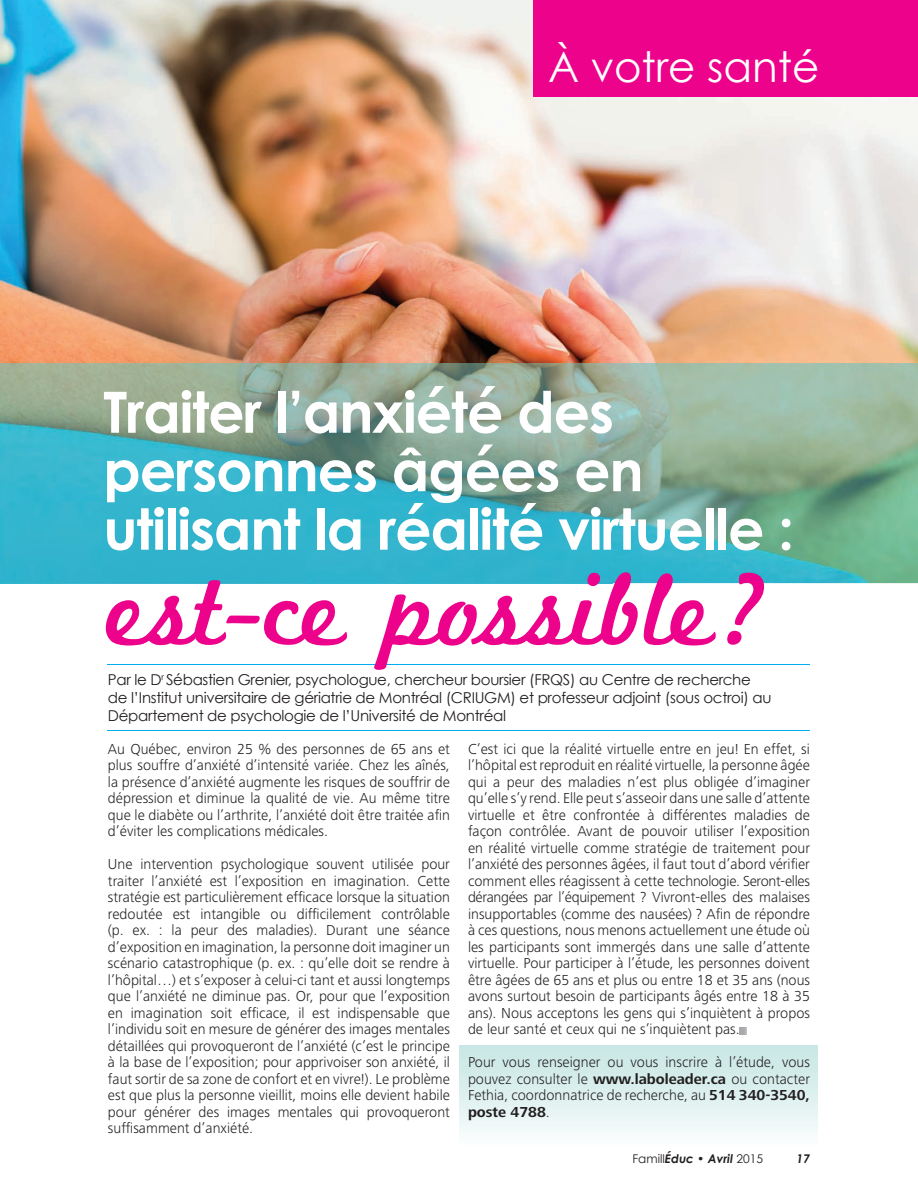
<style>
.page{position:relative;width:918px;height:1188px;background:#fff}
.page>*{position:absolute;margin:0;border:0;box-sizing:border-box;transform-origin:0 0}
.t1{font:108px "Marketing Script";color:#ed028c}
.t2{font:700 57px/58.5px "Century Gothic";letter-spacing:-.02em;color:#fff}
.t3{font:42px "Century Gothic";color:#fff}
.t4{font:300 15px/16.5px "Frutiger Next LT";color:#231f20;text-align:justify}
.t5{font:15px/18px "Century Gothic";letter-spacing:-.02em;color:#231f20}
.t6{font:12px "Century Gothic";color:#231f20}
.t7{font:italic 700 12px "Century Gothic";color:#231f20}
.s1{font-weight:700}
.s2{font-weight:700;font-style:italic}
</style>
<div class="page">
<div style="left:459px;top:1045px;width:359px;height:101px;background:linear-gradient(to bottom,#c5e6e3,#fafdfd)"></div>
<img style="left:0;top:0;width:918px;height:583px">
<div style="left:534px;top:0;width:384px;height:96px;background:#ed028c"></div>
<svg style="left:740px;top:1028px;width:7px;height:6px"></svg>
<hr style="left:108px;top:664px;width:702px;height:1px;background:#00aeef">
<hr style="left:108px;top:730px;width:702px;height:1px;background:#00aeef">
<h3 class="t3" style="left:548px;top:42px;width:273px">À votre santé</h3>
<h2 class="t2" style="left:103px;top:381px;width:692px">traiter l’anxiété des personnes âgées en utilisant la réalité virtuelle :</h2>
<h1 class="t1" style="left:108px;top:545px;width:663px">est-ce possible ?</h1>
<p class="t5" style="left:108px;top:671px;width:665px">Par le D<sup>r</sup> Sébastien Grenier, psychologue, chercheur boursier (FRQS) au Centre de recherche de l’Institut universitaire de gériatrie de Montréal (CRIUGM) et professeur adjoint (sous octroi) au<br>Département de psychologie de l’Université de Montréal</p>
<p class="t4" style="left:108px;top:741px;width:344px">Au Québec, environ 25 % des personnes de 65 ans et plus souffre d’anxiété d’intensité variée. Chez les aînés, la présence d’anxiété augmente les risques de souffrir de dépression et diminue la qualité de vie. Au même titre que le diabète ou l’arthrite, l’anxiété doit être traitée afin d’éviter les complications médicales.</p>
<p class="t4" style="left:108px;top:856px;width:344px">Une intervention psychologique souvent utilisée pour traiter l’anxiété est l’exposition en imagination. Cette stratégie est particulièrement efficace lorsque la situation redoutée est intangible ou difficilement contrôlable (p. ex. : la peur des maladies). Durant une séance d’exposition en imagination, la personne doit imaginer un scénario catastrophique (p. ex. : qu’elle doit se rendre à l’hôpital…) et s’exposer à celui-ci tant et aussi longtemps que l’anxiété ne diminue pas. Or, pour que l’exposition en imagination soit efficace, il est indispensable que l’individu soit en mesure de générer des images mentales détaillées qui provoqueront de l’anxiété (c’est le principe à la base de l’exposition; pour apprivoiser son anxiété, il faut sortir de sa zone de confort et en vivre!). Le problème est que plus la personne vieillit, moins elle devient habile pour générer des images mentales qui provoqueront suffisamment d’anxiété.</p>
<p class="t4" style="left:468px;top:741px;width:344px">C’est ici que la réalité virtuelle entre en jeu! En effet, si l’hôpital est reproduit en réalité virtuelle, la personne âgée qui a peur des maladies n’est plus obligée d’imaginer qu’elle s’y rend. Elle peut s’asseoir dans une salle d’attente virtuelle et être confrontée à différentes maladies de façon contrôlée. Avant de pouvoir utiliser l’exposition en réalité virtuelle comme stratégie de traitement pour l’anxiété des personnes âgées, il faut tout d’abord vérifier comment elles réagissent à cette technologie. Seront-elles dérangées par l’équipement ? Vivront-elles des malaises insupportables (comme des nausées) ? Afin de répondre à ces questions, nous menons actuellement une étude où les participants sont immergés dans une salle d’attente virtuelle. Pour participer à l’étude, les personnes doivent être âgées de 65 ans et plus ou entre 18 et 35 ans (nous avons surtout besoin de participants âgés entre 18 à 35 ans). Nous acceptons les gens qui s’inquiètent à propos de leur santé et ceux qui ne s’inquiètent pas.</p>
<p class="t4" style="left:468px;top:1054px;width:344px">Pour vous renseigner ou vous inscrire à l’étude, vous pouvez consulter le <span class="s1">www.laboleader.ca</span> ou contacter Fethia, coordonnatrice de recherche, au <span class="s1">514 340-3540, poste 4788</span>.</p>
<p class="t6" style="left:632px;top:1151px;width:132px">Famill<span class="s2">Éduc • Avril</span> 2015</p>
<p class="t7" style="left:797px;top:1150px;width:15px">17</p>
</div>
